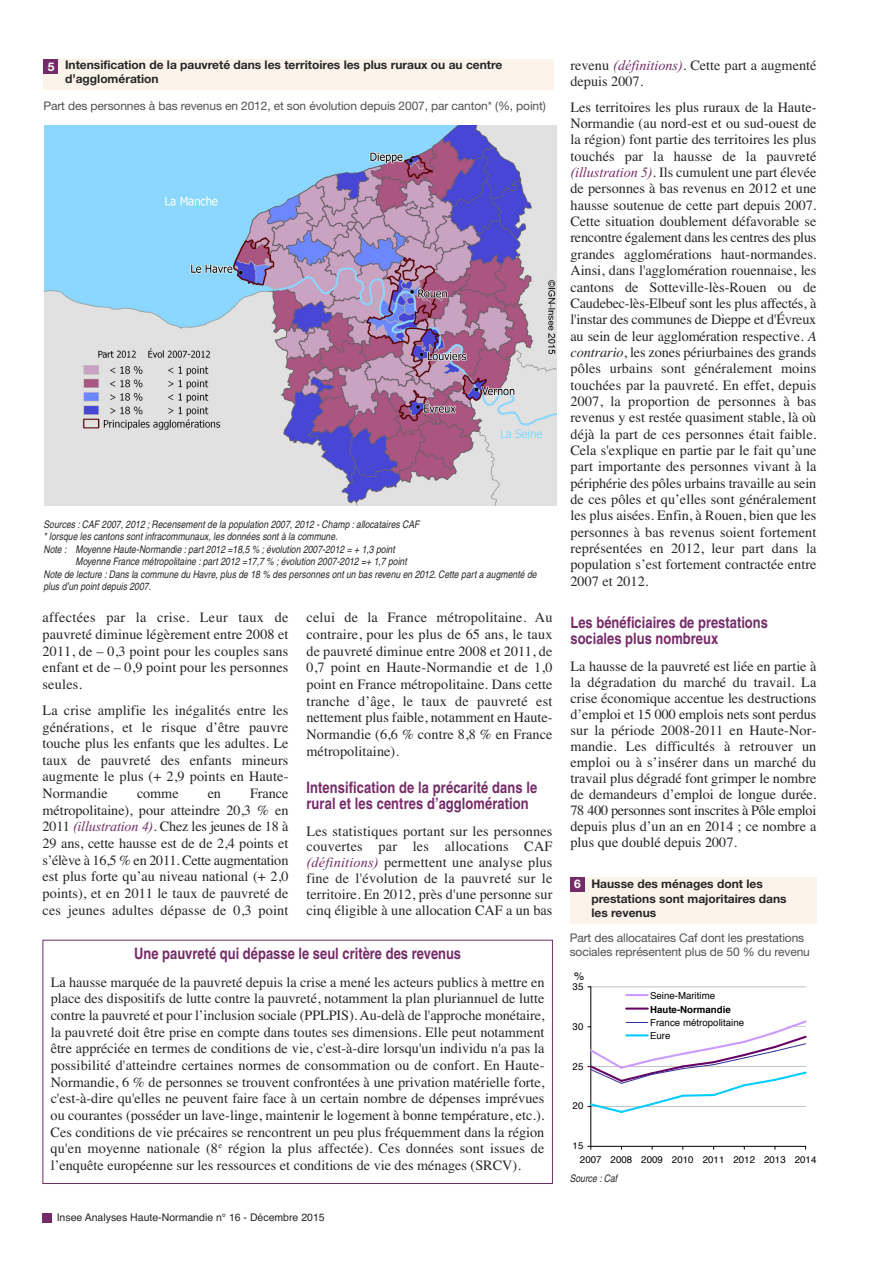
<style>
.page{position:relative;width:893px;height:1263px;background:#fff}
.page>*{position:absolute;margin:0;border:0;box-sizing:border-box;transform-origin:0 0}
.t1{font:700 condensed 15.75px/16px "Helvetica";color:#762b69}
.t2{font:14.25px/16.6px "Times";letter-spacing:.005em;color:#272627;text-align:justify}
.t3{font:11.85px/14.2px "Helvetica Neue";letter-spacing:-.01em;color:#525152}
.t4{font:700 11.85px/14.2px "Helvetica Neue";color:#272627}
.t5{font:11.4px "Helvetica";color:#000}
.t6{font:10.5px "Helvetica";color:#272627}
.t7{font:italic condensed 10.35px/12.5px "Helvetica";color:#272627}
.t8{font:9.6px/13.4px "Helvetica";letter-spacing:.005em;color:#000}
.t9{font:700 9.6px "Helvetica";color:#000}
.s1{color:#fff}
.s2{font-family:"Times New Roman";font-style:italic;color:#762b69}
.s3{font-style:italic}
</style>
<div class="page">
<div style="left:43px;top:1213px;width:9px;height:9px;background:#762b69"></div>
<img style="left:44px;top:126px;width:513px;height:379px">
<div style="left:44px;top:60px;width:510px;height:30px;background:#fcf3ea"></div>
<div style="left:44px;top:60px;width:14px;height:14px;background:#762b69"></div>
<div style="left:570px;top:877px;width:246px;height:46px;background:#fcf3ea"></div>
<div style="left:570px;top:877px;width:15px;height:15px;background:#762b69"></div>
<hr style="left:591px;top:986px;width:215px;height:1px;background:#c0c0c0">
<hr style="left:591px;top:987px;width:1px;height:159px;background:#000">
<hr style="left:591px;top:1146px;width:215px;height:1px;background:#000">
<hr style="left:626px;top:994px;width:22px;height:2px;background:#c9f">
<hr style="left:626px;top:1007px;width:22px;height:2px;background:#650065">
<svg style="left:588px;top:1019px;width:219px;height:95px"></svg>
<hr style="left:626px;top:1034px;width:22px;height:2px;background:#0cf">
<div style="left:43px;top:940px;width:510px;height:244px;border:1px solid #762b69"></div>
<p class="t4" style="left:65px;top:59px;width:439px;text-indent:-17px"><span class="s1">5</span> Intensification de la pauvreté dans les territoires les plus ruraux ou au centre d’agglomération</p>
<p class="t3" style="left:43px;top:99px;width:504px">Part des personnes à bas revenus en 2012, et son évolution depuis 2007, par canton* (%, point)</p>
<p class="t7" style="left:43px;top:519px;width:378px">Sources : CAF 2007, 2012 ; Recensement de la population 2007, 2012 - Champ : allocataires CAF * lorsque les cantons sont infracommunaux, les données sont à la commune.<br>Note : Moyenne Haute-Normandie : part 2012 =18,5 % ; évolution 2007-2012 = + 1,3 point</p>
<p class="t7" style="left:43px;top:556px;width:495px;text-indent:32px">Moyenne France métropolitaine : part 2012 =17,7 % ; évolution 2007-2012 =+ 1,7 point<br>Note de lecture : Dans la commune du Havre, plus de 18 % des personnes ont un bas revenu en 2012. Cette part a augmenté de plus d’un point depuis 2007.</p>
<p class="t2" style="left:43px;top:609px;width:247px">affectées par la crise. Leur taux de pauvreté diminue légèrement entre 2008 et 2011, de – 0,3 point pour les couples sans enfant et de – 0,9 point pour les personnes seules.</p>
<p class="t2" style="left:43px;top:702px;width:247px">La crise amplifie les inégalités entre les générations, et le risque d’être pauvre touche plus les enfants que les adultes. Le taux de pauvreté des enfants mineurs augmente le plus (+ 2,9 points en Haute-Normandie</p>
<p class="t2" style="left:43px;top:785px;width:247px;text-indent:208px">France métropolitaine), pour atteindre 20,3 % en 2011 <span class="s2">(illustration 4)</span>. Chez les jeunes de 18 à 29 ans, cette hausse est de de 2,4 points et s’élève à 16,5 % en 2011. Cette augmentation est plus forte qu’au niveau national (+ 2,0 points), et en 2011 le taux de pauvreté de ces jeunes adultes dépasse de 0,3 point</p>
<p class="t2" style="left:137px;top:785px;width:43px">comme</p>
<p class="t2" style="left:208px;top:785px;width:15px">en</p>
<p class="t2" style="left:306px;top:609px;width:247px">celui de la France métropolitaine. Au contraire, pour les plus de 65 ans, le taux de pauvreté diminue entre 2008 et 2011, de 0,7 point en Haute-Normandie et de 1,0 point en France métropolitaine. Dans cette tranche d’âge, le taux de pauvreté est nettement plus faible, notamment en Haute-Normandie (6,6 % contre 8,8 % en France métropolitaine).</p>
<p class="t1" style="left:306px;top:781px;width:232px">Intensification de la précarité dans le rural et les centres d’agglomération</p>
<p class="t2" style="left:306px;top:823px;width:247px;line-height:15.9px">Les statistiques portant sur les personnes couvertes par les allocations CAF <span class="s2">(définitions)</span> permettent une analyse plus fine de l'évolution de la pauvreté sur le territoire. En 2012, près d'une personne sur cinq éligible à une allocation CAF a un bas</p>
<p class="t1" style="left:134px;top:947px;width:328px">Une pauvreté qui dépasse le seul critère des revenus</p>
<p class="t2" style="left:51px;top:973px;width:495px">La hausse marquée de la pauvreté depuis la crise a mené les acteurs publics à mettre en place des dispositifs de lutte contre la pauvreté, notamment la plan pluriannuel de lutte contre la pauvreté et pour l’inclusion sociale (PPLPIS). Au-delà de l'approche monétaire, la pauvreté doit être prise en compte dans toutes ses dimensions. Elle peut notamment être appréciée en termes de conditions de vie, c'est-à-dire lorsqu'un individu n'a pas la possibilité d'atteindre certaines normes de consommation ou de confort. En Haute-Normandie, 6 % de personnes se trouvent confrontées à une privation matérielle forte, c'est-à-dire qu'elles ne peuvent faire face à un certain nombre de dépenses imprévues ou courantes (posséder un lave-linge, maintenir le logement à bonne température, etc.).<br>Ces conditions de vie précaires se rencontrent un peu plus fréquemment dans la région qu'en moyenne nationale (8<sup>e</sup> région la plus affectée). Ces données sont issues de l’enquête européenne sur les ressources et conditions de vie des ménages (SRCV).</p>
<p class="t6" style="left:57px;top:1211px;width:270px">Insee Analyses Haute-Normandie n° 16 - Décembre 2015</p>
<p class="t2" style="left:570px;top:57px;width:247px;line-height:15.9px">revenu <span class="s2">(définitions)</span>. Cette part a augmenté depuis 2007.</p>
<p class="t2" style="left:570px;top:99px;width:248px">Les territoires les plus ruraux de la Haute-Normandie (au nord-est et ou sud-ouest de la région) font partie des territoires les plus touchés par la hausse de la pauvreté <span class="s2">(illustration 5)</span>. Ils cumulent une part élevée de personnes à bas revenus en 2012 et une hausse soutenue de cette part depuis 2007.<br>Cette situation doublement défavorable se rencontre également dans les centres des plus grandes agglomérations haut-normandes.<br>Ainsi, dans l'agglomération rouennaise, les cantons de Sotteville-lès-Rouen ou de Caudebec-lès-Elbeuf sont les plus affectés, à l'instar des communes de Dieppe et d'Évreux au sein de leur agglomération respective. <span class="s3">A contrario</span>, les zones périurbaines des grands pôles urbains sont généralement moins touchées par la pauvreté. En effet, depuis 2007, la proportion de personnes à bas revenus y est restée quasiment stable, là où déjà la part de ces personnes était faible.<br>Cela s'explique en partie par le fait qu’une part importante des personnes vivant à la périphérie des pôles urbains travaille au sein de ces pôles et qu’elles sont généralement les plus aisées. Enfin, à Rouen, bien que les personnes à bas revenus soient fortement représentées en 2012, leur part dans la population s’est fortement contractée entre 2007 et 2012.</p>
<p class="t1" style="left:570px;top:615px;width:199px">Les bénéficiaires de prestations sociales plus nombreux</p>
<p class="t2" style="left:570px;top:658px;width:247px;line-height:16px">La hausse de la pauvreté est liée en partie à la dégradation du marché du travail. La crise économique accentue les destructions d’emploi et 15 000 emplois nets sont perdus sur la période 2008-2011 en Haute-Nor&shy;mandie. Les difficultés à retrouver un emploi ou à s’insérer dans un marché du travail plus dégradé font grimper le nombre de demandeurs d’emploi de longue durée.<br>78 400 personnes sont inscrites à Pôle emploi depuis plus d’un an en 2014 ; ce nombre a plus que doublé depuis 2007.</p>
<p class="t4" style="left:591px;top:878px;width:197px;text-indent:-17px"><span class="s1">6</span> Hausse des ménages dont les prestations sont majoritaires dans les revenus</p>
<p class="t3" style="left:570px;top:932px;width:242px">Part des allocataires Caf dont les prestations sociales représentent plus de 50 % du revenu</p>
<p class="t5" style="left:574px;top:971px;width:12px">%</p>
<p class="t8" style="left:573px;top:980px;width:12px">35</p>
<p class="t8" style="left:573px;top:1020px;width:12px">30</p>
<p class="t8" style="left:573px;top:1060px;width:12px">25</p>
<p class="t8" style="left:573px;top:1100px;width:12px">20</p>
<p class="t8" style="left:573px;top:1140px;width:12px">15</p>
<p class="t8" style="left:650px;top:990px;width:67px">Seine-Maritime</p>
<p class="t9" style="left:650px;top:1005px;width:82px">Haute-Normandie</p>
<p class="t8" style="left:650px;top:1017px;width:96px">France métropolitaine<br>Eure</p>
<p class="t8" style="left:580px;top:1154px;width:238px">2007 2008 2009 2010 2011 2012 2013 2014</p>
<p class="t7" style="left:570px;top:1173px;width:49px">Source : Caf</p>
</div>
